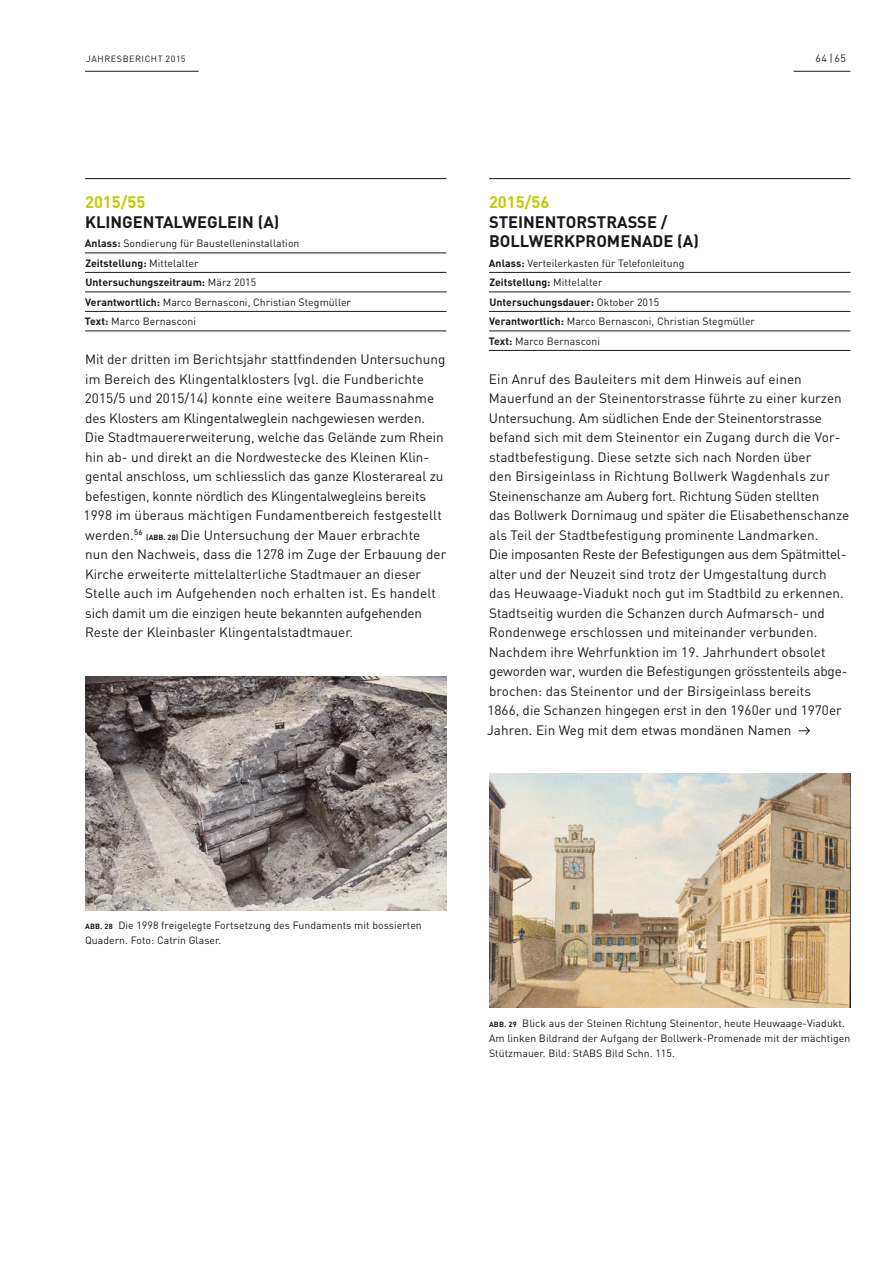
<style>
.page{position:relative;width:893px;height:1263px;background:#fff}
.page>*{position:absolute;margin:0;border:0;box-sizing:border-box;transform-origin:0 0}
.t1{font:700 16.5px/19.5px "DIN";color:#1a1a18}
.t2{font:700 16.5px "DIN";color:#c0cc00}
.t3{font:13.5px/19.5px "DIN";letter-spacing:.005em;color:#1a1a18}
.t4{font:10.5px/19.5px "DIN";letter-spacing:.005em;color:#1a1a18}
.t5{font:9px "DIN";letter-spacing:.06em;color:#1a1a18}
.s1{font-weight:700}
.s2{font-weight:700;font-size:7.5px}
</style>
<div class="page">
<hr style="left:489px;top:178px;width:361px;height:1px;background:#1a1a18">
<hr style="left:85px;top:178px;width:361px;height:1px;background:#1a1a18">
<hr style="left:85px;top:71px;width:114px;height:1px;background:#1a1a18">
<hr style="left:794px;top:71px;width:56px;height:1px;background:#1a1a18">
<hr style="left:85px;top:253px;width:361px;height:1px;background:#1a1a18">
<hr style="left:85px;top:272px;width:361px;height:1px;background:#1a1a18">
<hr style="left:85px;top:292px;width:361px;height:1px;background:#1a1a18">
<hr style="left:85px;top:311px;width:361px;height:1px;background:#1a1a18">
<hr style="left:85px;top:331px;width:361px;height:1px;background:#1a1a18">
<hr style="left:489px;top:272px;width:361px;height:1px;background:#1a1a18">
<hr style="left:489px;top:292px;width:361px;height:1px;background:#1a1a18">
<hr style="left:489px;top:311px;width:361px;height:1px;background:#1a1a18">
<hr style="left:489px;top:331px;width:361px;height:1px;background:#1a1a18">
<hr style="left:489px;top:350px;width:361px;height:1px;background:#1a1a18">
<svg style="left:799px;top:727px;width:11px;height:8px"></svg>
<img style="left:85px;top:676px;width:361px;height:234px">
<img style="left:489px;top:774px;width:361px;height:234px">
<p class="t5" style="left:86px;top:53px;width:101px">Jahresbericht 2015</p>
<p class="t4" style="left:815px;top:48px;width:32px">64 |65</p>
<p class="t2" style="left:85px;top:191px;width:62px">2015/55</p>
<p class="t1" style="left:85px;top:211px;width:196px">Klingentalweglein (A)</p>
<p class="t4" style="left:85px;top:233px;width:268px"><span class="s1">Anlass:</span> Sondierung für Baustelleninstallation <span class="s1">Zeitstellung:</span> Mittelalter<br><span class="s1">Untersuchungszeitraum:</span> März 2015<br><span class="s1">Verantwortlich:</span> Marco Bernasconi, Christian Stegmüller <span class="s1">Text:</span> Marco Bernasconi</p>
<p class="t3" style="left:84px;top:349px;width:364px">Mit der dritten im Berichtsjahr stattfindenden U ntersuchung im Bereich des Klingentalklosters (vgl. die Fundberichte 2015/5 und 2015/14) konnte eine weitere Baumassnahme des Klosters am Klingentalweglein nachgewiesen werden.<br>Die Stadtmauererweiterung, welche das Gelände zum Rhein hin ab- und direkt an die Nordwestecke des Kleinen Klin&shy;gental anschloss, um schliesslich das ganze Klosterareal zu befestigen, konnte nördlich des Klingentalwegleins bereits 1998 im überaus mächtigen Fundamentbereich festgestellt werden.<sup>56</sup> <span class="s2">(Abb. 28)</span> Die U ntersuchung der Mauer erbrachte<br>nun den Nachweis, dass die 1278 im Zuge der Erbauung der Kirche erweiterte mittelalterliche Stadtmauer an dieser Stelle auch im Aufgehenden noch erhalten ist. Es handelt sich damit um die einzigen heute bekannten aufgehenden Reste der Kleinbasler Klingentalstadtmauer.</p>
<p class="t2" style="left:489px;top:191px;width:62px">2015/56</p>
<p class="t1" style="left:489px;top:211px;width:211px">Steinentorstrasse /<br>Bollwerkpromenade (A)</p>
<p class="t4" style="left:489px;top:253px;width:268px"><span class="s1">Anlass:</span> Verteilerkasten für Telefonleitung<br><span class="s1">Zeitstellung:</span> Mittelalter<br><span class="s1">Untersuchungsdauer:</span> Oktober 2015<br><span class="s1">Verantwortlich:</span> Marco Bernasconi, Christian Stegmüller <span class="s1">Text:</span> Marco Bernasconi</p>
<p class="t3" style="left:487px;top:369px;width:364px">Ein Anruf des Bauleiters mit dem H inweis auf einen Mauerfund an der Steinentorstrasse führte zu einer kurzen U ntersuchung. Am südlichen Ende der Steinentorstrasse befand sich mit dem Steinentor ein Zugang durch die Vor&shy;stadtbefestigung. Diese setzte sich nach Norden über<br>den Birsigeinlass in Richtung Bollwerk Wagdenhals zur Steinenschanze am Auberg fort. Richtung Süden stellten<br>das Bollwerk Dornimaug und später die Elisabethenschanze als Teil der Stadtbefestigung prominente Landmarken.<br>Die imposanten Reste der Befestigungen aus dem Spätmittel&shy;alter und der Neuzeit sind trotz der U mgestaltung durch<br>das Heuwaage-Viadukt noch gut im Stadtbild zu erkennen.<br>Stadtseitig wurden die Schanzen durch Aufmarsch- und Rondenwege erschlossen und miteinander verbunden.<br>Nachdem ihre Wehrfunktion im 19. Jahrhundert obsolet geworden war, wurden die Befestigungen grösstenteils abge&shy;brochen: das Steinentor und der Birsigeinlass bereits<br>1866, die Schanzen hingegen erst in den 1960er und 1970er Jahren. Ein Weg mit dem etwas mondänen Namen</p>
<p class="t4" style="left:85px;top:918px;width:338px;line-height:15px"><span class="s2">Abb. 28</span> Die 1998 freigelegte Fortsetzung des Fundaments mit bossierten<br>Quadern. Foto: Catrin Glaser.</p>
<p class="t4" style="left:489px;top:1015px;width:363px;line-height:15px"><span class="s2">Abb. 29</span> Blick aus der Steinen Richtung Steinentor, heute Heuwaage-Viadukt.<br>Am linken Bildrand der Aufgang der Bollwerk-Promenade mit der mächtigen<br>Stützmauer. Bild: StABS Bild Schn. 115.</p>
</div>
